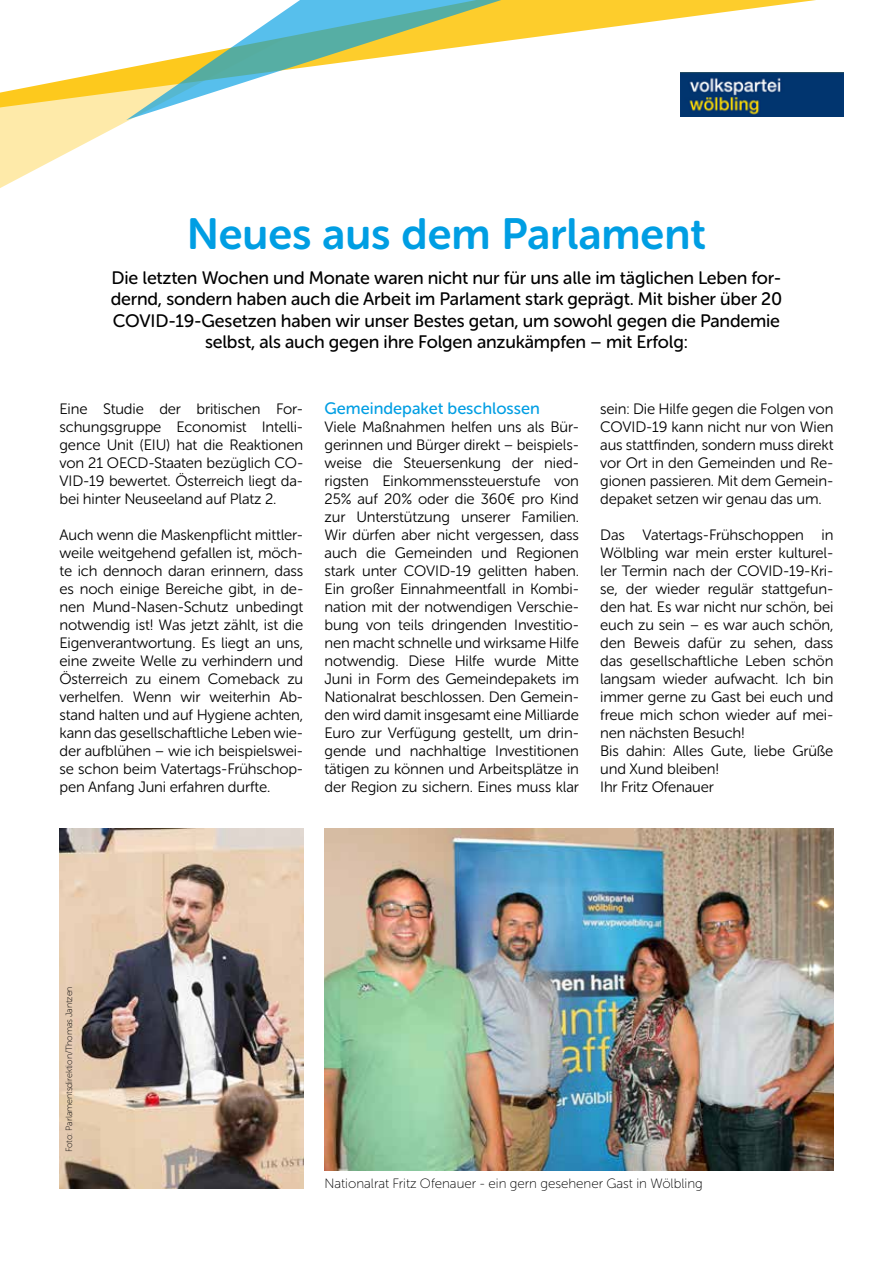
<style>
.page{position:relative;width:893px;height:1263px;background:#fff}
.page>*{position:absolute;margin:0;border:0;box-sizing:border-box;transform-origin:0 0}
.t1{font:43.5px "Museo Sans Rounded 700";color:#009ee3}
.t2{font:18px/21.6px "Museo Sans Rounded 500";letter-spacing:-.01em;color:#000;text-align:center}
.t3{font:16.5px "Museo Sans Rounded 500";color:#009ee3}
.t4{font:15px/18px "Museo Sans Rounded 300";letter-spacing:-.01em;color:#000;text-align:justify}
.t5{font:13.5px "Museo Sans Rounded 100";color:#000}
.t6{font:9px "Museo Sans Rounded 100";letter-spacing:-.01em;color:#000}
</style>
<div class="page">
<svg style="left:631px;top:0;width:213px;height:117px"></svg>
<svg style="left:0;top:136px;width:99px;height:52px"></svg>
<svg style="left:0;top:68px;width:129px;height:68px;fill:#feeaa9"></svg>
<svg style="left:126px;top:0;width:505px;height:120px"></svg>
<img style="left:680px;top:72px;width:163px;height:45px">
<img style="left:60px;top:828px;width:243px;height:360px">
<img style="left:325px;top:828px;width:508px;height:342px">
<h1 class="t1" style="left:187px;top:209px;width:521px">Neues aus dem Parlament</h1>
<p class="t2" style="left:111px;top:267px;width:673px">Die letzten Wochen und Monate waren nicht nur für uns alle im täglichen Leben for&shy;dernd, sondern haben auch die Arbeit im Parlament stark geprägt. Mit bisher über 20<br>COVID-19-Gesetzen haben wir unser Bestes getan, um sowohl gegen die Pandemie selbst, als auch gegen ihre Folgen anzukämpfen – mit Erfolg:</p>
<p class="t4" style="left:60px;top:400px;width:245px">Eine Studie der britischen For&shy;schungsgruppe Economist Intelli&shy;gence Unit (EIU) hat die Reaktionen von 21 OECD-Staaten bezüglich CO-VID-19 bewertet. Österreich liegt da&shy;bei hinter Neuseeland auf Platz 2.</p>
<p class="t4" style="left:60px;top:526px;width:245px">Auch wenn die Maskenpflicht mittler&shy;weile weitgehend gefallen ist, möch&shy;te ich dennoch daran erinnern, dass es noch einige Bereiche gibt, in de&shy;nen Mund-Nasen-Schutz unbedingt notwendig ist! Was jetzt zählt, ist die Eigenverantwortung. Es liegt an uns, eine zweite Welle zu verhindern und Österreich zu einem Comeback zu verhelfen. Wenn wir weiterhin Ab&shy;stand halten und auf Hygiene achten, kann das gesellschaftliche Leben wie&shy;der aufblühen – wie ich beispielswei&shy;se schon beim Vatertags-Frühschop&shy;pen Anfang Juni erfahren durfte.</p>
<p class="t3" style="left:325px;top:399px;width:217px">Gemeindepaket beschlossen</p>
<p class="t4" style="left:325px;top:418px;width:256px">Viele Maßnahmen helfen uns als Bür&shy;gerinnen und Bürger direkt – beispiels&shy;weise die Steuersenkung der nied&shy;rigsten Einkommenssteuerstufe von 25% auf 20% oder die 360€ pro Kind zur Unterstützung unserer Familien.<br>Wir dürfen aber nicht vergessen, dass auch die Gemeinden und Regionen stark unter COVID-19 gelitten haben.<br>Ein großer Einnahmeentfall in Kombi&shy;nation mit der notwendigen Verschie&shy;bung von teils dringenden Investitio&shy;nen macht schnelle und wirksame Hilfe notwendig. Diese Hilfe wurde Mitte Juni in Form des Gemeindepakets im Nationalrat beschlossen. Den Gemein&shy;den wird damit insgesamt eine Milliarde Euro zur Verfügung gestellt, um drin&shy;gende und nachhaltige Investitionen tätigen zu können und Arbeitsplätze in der Region zu sichern. Eines muss klar</p>
<p class="t4" style="left:600px;top:400px;width:235px">sein: Die Hilfe gegen die Folgen von COVID-19 kann nicht nur von Wien aus stattfinden, sondern muss direkt vor Ort in den Gemeinden und Re&shy;gionen passieren. Mit dem Gemein&shy;depaket setzen wir genau das um.</p>
<p class="t4" style="left:600px;top:526px;width:235px;text-align:left">Das Vatertags-Frühschoppen in<br>Wölbling war mein erster kulturel&shy;ler Termin nach der COVID-19-Kri&shy;se, der wieder regulär stattgefun&shy;den hat. Es war nicht nur schön, bei euch zu sein – es war auch schön, den Beweis dafür zu sehen, dass das gesellschaftliche Leben schön langsam wieder aufwacht. Ich bin immer gerne zu Gast bei euch und freue mich schon wieder auf mei&shy;nen nächsten Besuch!<br>Bis dahin: Alles Gute, liebe Grüße und Xund bleiben!<br>Ihr Fritz Ofenauer</p>
<p class="t6" style="left:64px;top:1152px;width:167px;rotate:-90deg">Foto: Parlamentsdirektion/Thomas Jantzen</p>
<p class="t5" style="left:325px;top:1176px;width:380px">Nationalrat Fritz Ofenauer - ein gern gesehener Gast in Wölbling</p>
</div>
